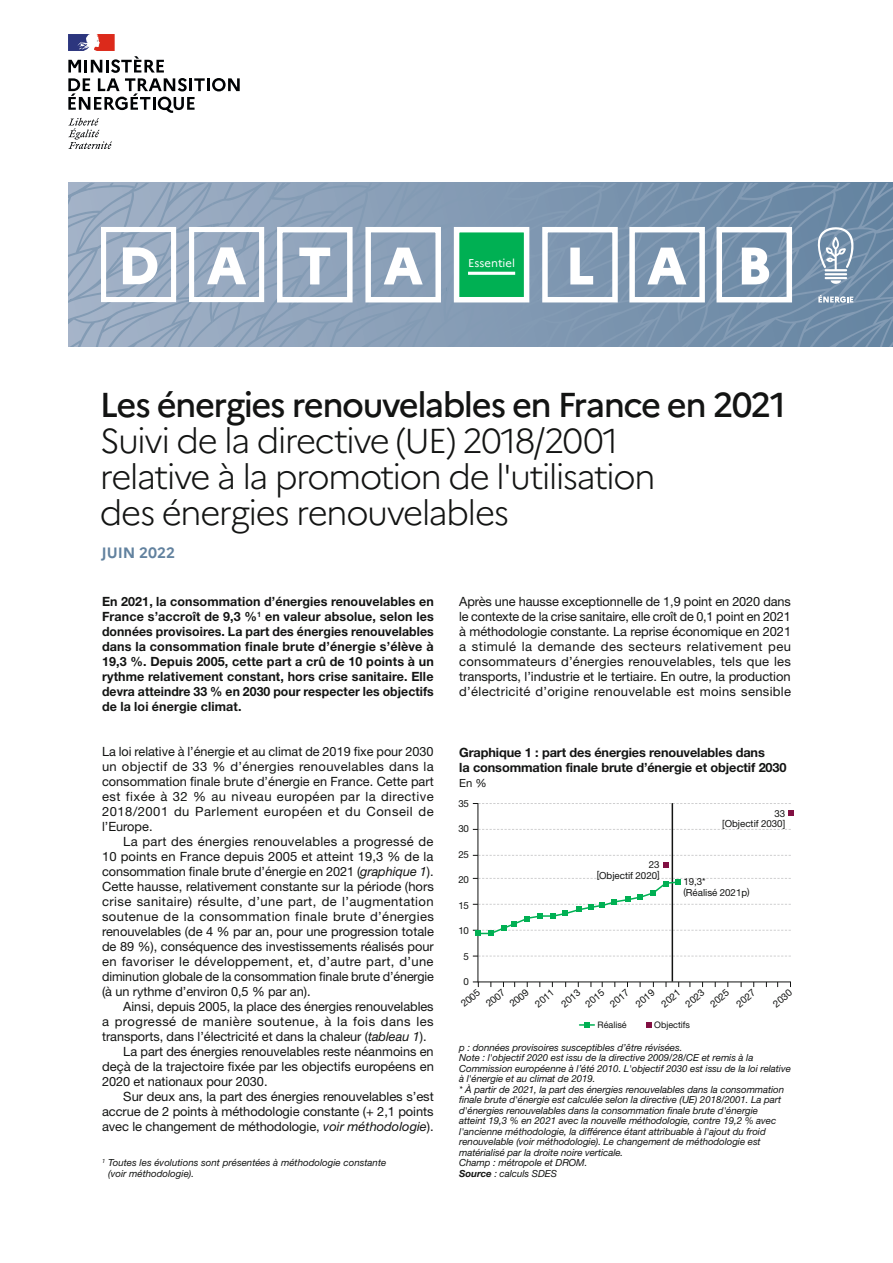
<style>
.page{position:relative;width:893px;height:1263px;background:#fff}
.page>*{position:absolute;margin:0;border:0;box-sizing:border-box;transform-origin:0 0}
.t1{font:800 52.65px "Marianne";letter-spacing:.975em;color:#fff}
.t2{font:300 34.5px/36px "Marianne";letter-spacing:-.045em;color:#131413}
.t3{font:500 34.5px "Marianne";letter-spacing:-.045em;color:#131413}
.t4{font:700 15px "Marianne";letter-spacing:-.005em;color:#62829f}
.t5{font:12.75px/15px "Helvetica Neue LT Std";letter-spacing:-.005em;color:#131413;text-align:justify}
.t6{font:700 12.75px/15px "Helvetica Neue LT Std";letter-spacing:-.01em;color:#131413;text-align:justify}
.t7{font:12.75px "Helvetica Neue LT Std";letter-spacing:.035em;color:#131413}
.t8{font:11.25px "Marianne";color:#fff}
.t9{font:11.25px "Helvetica Neue LT Std";color:#131413}
.t10{font:italic 9.75px/10.5px "Helvetica Neue LT Std";letter-spacing:-.005em;color:#131413}
.t11{font:9.75px/10.5px "Helvetica Neue LT Std";color:#131413}
.t12{font:9px "Helvetica Neue LT Std";color:#131413}
.s1{font-style:italic}
.s2{font-weight:700}
</style>
<div class="page">
<svg style="left:69px;top:183px;width:824px;height:164px;background:#849bb4"></svg>
<div style="left:542px;top:227px;width:76px;height:75px;border:5px solid #fff"></div>
<div style="left:629px;top:227px;width:76px;height:75px;border:5px solid #fff"></div>
<div style="left:716px;top:227px;width:76px;height:75px;border:5px solid #fff"></div>
<div style="left:277px;top:227px;width:76px;height:75px;border:5px solid #fff"></div>
<div style="left:365px;top:227px;width:76px;height:75px;border:5px solid #fff"></div>
<div style="left:101px;top:227px;width:75px;height:75px;border:5px solid #fff"></div>
<div style="left:189px;top:227px;width:75px;height:75px;border:5px solid #fff"></div>
<div style="left:454px;top:227px;width:75px;height:75px;background:#00b053;border:5px solid #fff"></div>
<hr style="left:468px;top:272px;width:47px;height:3px;background:#fff">
<svg style="left:473px;top:855px;width:318px;height:1px"></svg>
<svg style="left:473px;top:829px;width:318px;height:1px"></svg>
<svg style="left:473px;top:803px;width:318px;height:1px"></svg>
<hr style="left:478px;top:803px;width:1px;height:179px;background:#131413">
<svg style="left:473px;top:956px;width:318px;height:1px"></svg>
<hr style="left:473px;top:981px;width:318px;height:1px;background:#131413">
<hr style="left:672px;top:803px;width:1px;height:178px;background:#131413">
<svg style="left:580px;top:1022px;width:14px;height:5px"></svg>
<svg style="left:647px;top:1022px;width:5px;height:5px"></svg>
<svg style="left:473px;top:878px;width:318px;height:58px"></svg>
<svg style="left:663px;top:862px;width:5px;height:5px"></svg>
<svg style="left:789px;top:811px;width:5px;height:5px"></svg>
<svg style="left:68px;top:34px;width:172px;height:115px"></svg>
<h1 class="t1" style="left:118px;top:225px;width:307px">DATA</h1>
<p class="t8" style="left:468px;top:254px;width:49px">Essentiel</p>
<h1 class="t1" style="left:565px;top:225px;width:208px">LAB</h1>
<h2 class="t3" style="left:100px;top:378px;width:688px">Les énergies renouvelables en France en 2021</h2>
<h2 class="t2" style="left:100px;top:420px;width:557px">Suivi de la directive (UE) 2018/2001 relative à la promotion de l'utilisation des énergies renouvelables</h2>
<p class="t4" style="left:102px;top:541px;width:75px">JUIN 2022</p>
<p class="t6" style="left:102px;top:594px;width:333px">En 2021, la consommation d’énergies renouvelables en France s’accroît de 9,3 %<sup>1</sup> en valeur absolue, selon les données provisoires. La part des énergies renouvelables dans la consommation finale brute d’énergie s’élève à 19,3 %. Depuis 2005, cette part a crû de 10 points à un rythme relativement constant, hors crise sanitaire. Elle devra atteindre 33 % en 2030 pour respecter les objectifs de la loi énergie climat.</p>
<p class="t5" style="left:102px;top:744px;width:333px">La loi relative à l’énergie et au climat de 2019 fixe pour 2030 un objectif de 33 % d’énergies renouvelables dans la consommation finale brute d’énergie en France. Cette part est fixée à 32 % au niveau européen par la directive 2018/2001 du Parlement européen et du Conseil de l’Europe.</p>
<p class="t5" style="left:102px;top:834px;width:333px;text-indent:21px">La part des énergies renouvelables a progressé de 10 points en France depuis 2005 et atteint 19,3 % de la consommation finale brute d’énergie en 2021 (<span class="s1">graphique 1</span>).<br>Cette hausse, relativement constante sur la période (hors crise sanitaire) résulte, d’une part, de l’augmentation soutenue de la consommation finale brute d’énergies renouvelables (de 4 % par an, pour une progression totale de 89 %), conséquence des investissements réalisés pour en favoriser le développement, et, d’autre part, d’une diminution globale de la consommation finale brute d’énergie (à un rythme d’environ 0,5 % par an).</p>
<p class="t5" style="left:123px;top:999px;width:312px">Ainsi, depuis 2005, la place des énergies renouvelables</p>
<p class="t7" style="left:102px;top:1014px;width:333px">a progressé de manière soutenue, à la fois dans les</p>
<p class="t5" style="left:102px;top:1029px;width:326px">transports, dans l’électricité et dans la chaleur (<span class="s1">tableau 1</span>).</p>
<p class="t5" style="left:123px;top:1044px;width:312px">La part des énergies renouvelables reste néanmoins en</p>
<p class="t5" style="left:102px;top:1059px;width:333px">deçà de la trajectoire fixée par les objectifs européens en</p>
<p class="t5" style="left:102px;top:1074px;width:167px">2020 et nationaux pour 2030.</p>
<p class="t5" style="left:123px;top:1089px;width:312px">Sur deux ans, la part des énergies renouvelables s’est</p>
<p class="t5" style="left:102px;top:1104px;width:333px">accrue de 2 points à méthodologie constante (+ 2,1 points</p>
<p class="t5" style="left:102px;top:1119px;width:333px">avec le changement de méthodologie, <span class="s1">voir méthodologie</span>).</p>
<p class="t10" style="left:108px;top:1157px;width:280px;text-indent:-6px"><sup>1</sup> Toutes les évolutions sont présentées à méthodologie constante (voir méthodologie).</p>
<p class="t5" style="left:459px;top:594px;width:333px">Après une hausse exceptionnelle de 1,9 point en 2020 dans le contexte de la crise sanitaire, elle croît de 0,1 point en 2021 à méthodologie constante. La reprise économique en 2021 a stimulé la demande des secteurs relativement peu consommateurs d’énergies renouvelables, tels que les transports, l’industrie et le tertiaire. En outre, la production d’électricité d’origine renouvelable est moins sensible</p>
<p class="t6" style="left:459px;top:745px;width:329px">Graphique 1 : part des énergies renouvelables dans<br>la consommation finale brute d’énergie et objectif 2030</p>
<p class="t9" style="left:459px;top:776px;width:29px">En %</p>
<p class="t11" style="left:458px;top:798px;width:12px">35</p>
<p class="t11" style="left:458px;top:823px;width:12px">30</p>
<p class="t11" style="left:458px;top:849px;width:12px">25</p>
<p class="t11" style="left:458px;top:874px;width:12px">20</p>
<p class="t11" style="left:458px;top:900px;width:12px">15</p>
<p class="t11" style="left:458px;top:925px;width:12px">10</p>
<p class="t11" style="left:464px;top:951px;width:7px">5</p>
<p class="t11" style="left:464px;top:976px;width:7px">0</p>
<p class="t11" style="left:459px;top:1001px;width:23px;rotate:-40deg">2005</p>
<p class="t11" style="left:484px;top:1001px;width:23px;rotate:-40deg">2007</p>
<p class="t11" style="left:508px;top:1001px;width:23px;rotate:-40deg">2009</p>
<p class="t11" style="left:546px;top:985px;width:23px;line-height:16.8px;text-indent:-20px;rotate:-40deg">2011<br>2013</p>
<p class="t11" style="left:583px;top:1001px;width:23px;rotate:-40deg">2015</p>
<p class="t11" style="left:608px;top:1001px;width:23px;rotate:-40deg">2017</p>
<p class="t11" style="left:633px;top:1001px;width:23px;rotate:-40deg">2019</p>
<p class="t11" style="left:659px;top:1001px;width:23px;rotate:-40deg">2021</p>
<p class="t11" style="left:696px;top:986px;width:23px;line-height:15.9px;text-indent:-19px;rotate:-40deg">2023<br>2025</p>
<p class="t11" style="left:734px;top:1001px;width:23px;rotate:-40deg">2027</p>
<p class="t11" style="left:771px;top:1001px;width:23px;rotate:-40deg">2030</p>
<p class="t12" style="left:598px;top:1019px;width:31px">Réalisé</p>
<p class="t12" style="left:654px;top:1019px;width:37px">Objectifs</p>
<p class="t11" style="left:722px;top:808px;width:64px;text-align:right">33<br>[Objectif 2030]</p>
<p class="t11" style="left:597px;top:859px;width:64px;text-align:right">23<br>[Objectif 2020]</p>
<p class="t11" style="left:683px;top:876px;width:68px">19,3*<br>(Réalisé 2021p)</p>
<p class="t10" style="left:459px;top:1042px;width:333px">p : données provisoires susceptibles d’être révisées.<br>Note : l'objectif 2020 est issu de la directive 2009/28/CE et remis à la Commission européenne à l’été 2010. L'objectif 2030 est issu de la loi relative à l'énergie et au climat de 2019.<br>* À partir de 2021, la part des énergies renouvelables dans la consommation finale brute d'énergie est calculée selon la directive (UE) 2018/2001. La part d'énergies renouvelables dans la consommation finale brute d'énergie<br>atteint 19,3 % en 2021 avec la nouvelle méthodologie, contre 19,2 % avec l'ancienne méthodologie, la différence étant attribuable à l'ajout du froid renouvelable (voir méthodologie). Le changement de méthodologie est matérialisé par la droite noire verticale.<br>Champ : métropole et DROM.<br><span class="s2">Source</span> : calculs SDES</p>
</div>
